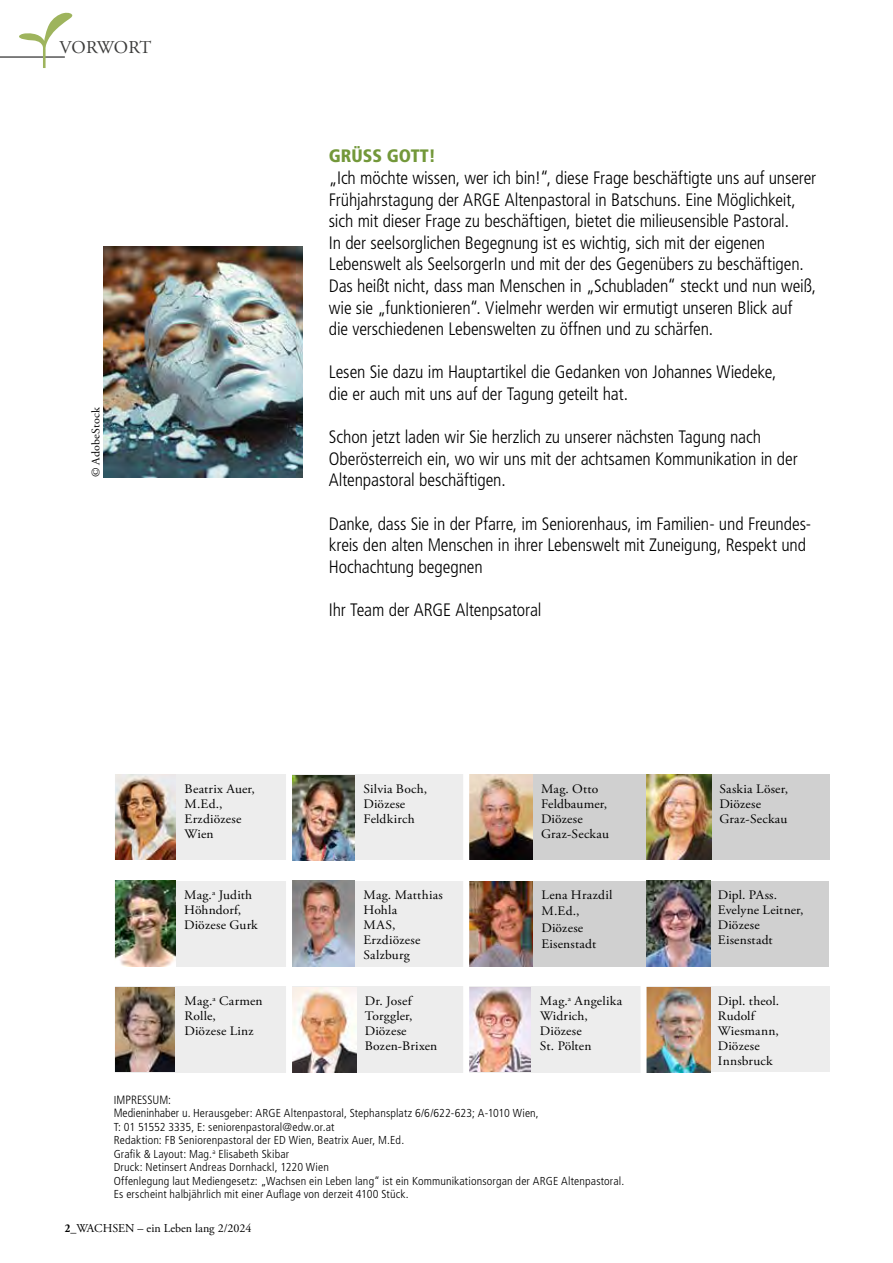
<style>
.page{position:relative;width:893px;height:1263px;background:#fff}
.page>*{position:absolute;margin:0;border:0;box-sizing:border-box;transform-origin:0 0}
.t1{font:300 condensed 18px/21.6px "Frutiger LT Std";letter-spacing:-.01em;color:#000}
.t2{font:900 condensed 18px "Frutiger LT Std";color:#73983a}
.t3{font:18px "Adobe Garamond Pro";letter-spacing:-.005em;color:#3c3c3b}
.t4{font:12.9px/15px "Adobe Garamond Pro";letter-spacing:.015em;color:#000;scale:1.04 1}
.t5{font:12px "Adobe Garamond Pro";color:#000}
.t6{font:300 condensed 12px "Frutiger LT Std";color:#000}
.t7{font:300 condensed 11.55px/13.5px "Frutiger LT Std";letter-spacing:.01em;color:#000;scale:1.04 1}
.t8{font:11.55px "Adobe Garamond Pro";letter-spacing:.01em;color:#000;scale:1.04 1}
.s1{font-size:11.55px}
.s2{font-size:12px}
.s3{font-weight:700}
</style>
<div class="page">
<div style="left:115px;top:774px;width:171px;height:85px;background:#ededed"></div>
<div style="left:470px;top:774px;width:359px;height:85px;background:#d0d0d0"></div>
<div style="left:292px;top:774px;width:182px;height:85px;background:#ededed"></div>
<div style="left:115px;top:986px;width:714px;height:85px;background:#ededed"></div>
<div style="left:115px;top:881px;width:353px;height:85px;background:#ededed"></div>
<div style="left:112px;top:987px;width:528px;height:85px;background:#ededed"></div>
<div style="left:468px;top:881px;width:361px;height:85px;background:#d0d0d0"></div>
<img style="left:115px;top:988px;width:60px;height:83px">
<img style="left:469px;top:881px;width:63px;height:85px">
<img style="left:646px;top:881px;width:64px;height:85px">
<img style="left:469px;top:774px;width:63px;height:85px">
<img style="left:292px;top:881px;width:62px;height:85px">
<img style="left:646px;top:774px;width:66px;height:85px">
<img style="left:292px;top:775px;width:62px;height:85px">
<img style="left:646px;top:987px;width:64px;height:85px">
<img style="left:115px;top:881px;width:61px;height:85px">
<img style="left:469px;top:988px;width:61px;height:83px">
<img style="left:292px;top:987px;width:64px;height:85px">
<img style="left:115px;top:774px;width:61px;height:85px">
<div style="left:109px;top:761px;width:6px;height:316px;background:#fff"></div>
<div style="left:286px;top:761px;width:6px;height:325px;background:#fff"></div>
<div style="left:463px;top:768px;width:6px;height:318px;background:#fff"></div>
<div style="left:640px;top:975px;width:6px;height:109px;background:#fff"></div>
<img style="left:103px;top:247px;width:200px;height:230px">
<hr style="left:0;top:57px;width:65px;height:1px;background:#000">
<svg style="left:19px;top:12px;width:53px;height:56px"></svg>
<p class="t3" style="left:60px;top:37px;width:93px">VORWORT</p>
<p class="t8" style="left:89px;top:477px;width:69px;rotate:-90deg">© AdobeStock</p>
<p class="t2" style="left:329px;top:145px;width:109px">GRÜSS GOTT!</p>
<p class="t1" style="left:329px;top:167px;width:489px">„Ich möchte wissen, wer ich bin!“, diese Frage beschäftigte uns auf unserer Frühjahrstagung der ARGE Altenpastoral in Batschuns. Eine Möglichkeit, sich mit dieser Frage zu beschäftigen, bietet die milieusensible Pastoral.<br>In der seelsorglichen Begegnung ist es wichtig, sich mit der eigenen Lebenswelt als SeelsorgerIn und mit der des Gegenübers zu beschäftigen.<br>Das heißt nicht, dass man Menschen in „Schubladen“ steckt und nun weiß, wie sie „funktionieren“. Vielmehr werden wir ermutigt unseren Blick auf die verschiedenen Lebenswelten zu öffnen und zu schärfen.</p>
<p class="t1" style="left:329px;top:362px;width:449px">Lesen Sie dazu im Hauptartikel die Gedanken von Johannes Wiedeke, die er auch mit uns auf der Tagung geteilt hat.</p>
<p class="t1" style="left:329px;top:426px;width:470px">Schon jetzt laden wir Sie herzlich zu unserer nächsten Tagung nach<br>Oberösterreich ein, wo wir uns mit der achtsamen Kommunikation in der<br>Altenpastoral beschäftigen.</p>
<p class="t1" style="left:329px;top:513px;width:484px">Danke, dass Sie in der Pfarre, im Seniorenhaus, im Familien- und Freundes&shy;kreis den alten Menschen in ihrer Lebenswelt mit Zuneigung, Respekt und<br>Hochachtung begegnen</p>
<p class="t1" style="left:329px;top:599px;width:214px">Ihr Team der ARGE Altenpsatoral</p>
<p class="t4" style="left:364px;top:782px;width:63px">Silvia Boch,<br>Diözese<br>Feldkirch</p>
<p class="t4" style="left:185px;top:782px;width:69px">Beatrix Auer,<br>M.Ed.,<br>Erzdiözese<br>Wien</p>
<p class="t4" style="left:541px;top:782px;width:67px">Mag. Otto<br>Feldbaumer,<br>Diözese<br>Graz-Seckau</p>
<p class="t4" style="left:719px;top:782px;width:68px">Saskia Löser,<br>Diözese<br>Graz-Seckau</p>
<p class="t4" style="left:184px;top:888px;width:72px">Mag.<sup>a</sup> Judith<br>Höhndorf,<br>Diözese Gurk</p>
<p class="t4" style="left:185px;top:994px;width:76px">Mag.<sup>a</sup> Carmen<br>Rolle,<br>Diözese Linz</p>
<p class="t4" style="left:364px;top:888px;width:78px">Mag. Matthias<br>Hohla<br>MAS,<br>Erzdiözese<br>Salzburg</p>
<p class="t4" style="left:365px;top:994px;width:71px">Dr. Josef<br>Torggler,<br>Diözese<br>Bozen-Brixen</p>
<p class="t4" style="left:541px;top:887px;width:70px;line-height:16.2px">Lena Hrazdil<br>M.Ed.,<br>Diözese<br>Eisenstadt</p>
<p class="t4" style="left:540px;top:994px;width:81px">Mag.<sup>a</sup> Angelika<br>Widrich,<br>Diözese<br>St. Pölten</p>
<p class="t4" style="left:718px;top:888px;width:84px">Dipl. PAss.<br>Evelyne Leitner,<br>Diözese<br>Eisenstadt</p>
<p class="t4" style="left:718px;top:993px;width:61px">Dipl. theol.<br>Rudolf<br>Wiesmann,<br>Diözese<br>Innsbruck</p>
<p class="t6" style="left:114px;top:1093px;width:59px"><span class="s1">I</span>MPRESSUM:</p>
<p class="t7" style="left:114px;top:1106px;width:492px"><span class="s2">Medieninhaber u.</span> Herausgeber: ARGE Altenpastoral, Stephansplatz 6/6/622-623; A-1010 Wien,<br>T: 01 51552 3335, E: seniorenpastoral@edw.or.at<br>Redaktion: FB Seniorenpastoral der ED Wien, Beatrix Auer, M.Ed.<br>Grafik &amp; Layout: Mag.<sup>a</sup> Elisabeth Skibar<br>Druck: Netinsert Andreas Dornhackl, 1220 Wien<br>Offenlegung laut Mediengesetz: „Wachsen ein Leben lang“ ist ein Kommunikationsorgan der ARGE Altenpastoral.<br>Es erscheint halbjährlich mit einer Auflage von derzeit 4100 Stück.</p>
<p class="t5" style="left:65px;top:1221px;width:188px"><span class="s3">2</span>_WACHSEN – ein Leben lang 2/2024</p>
</div>
